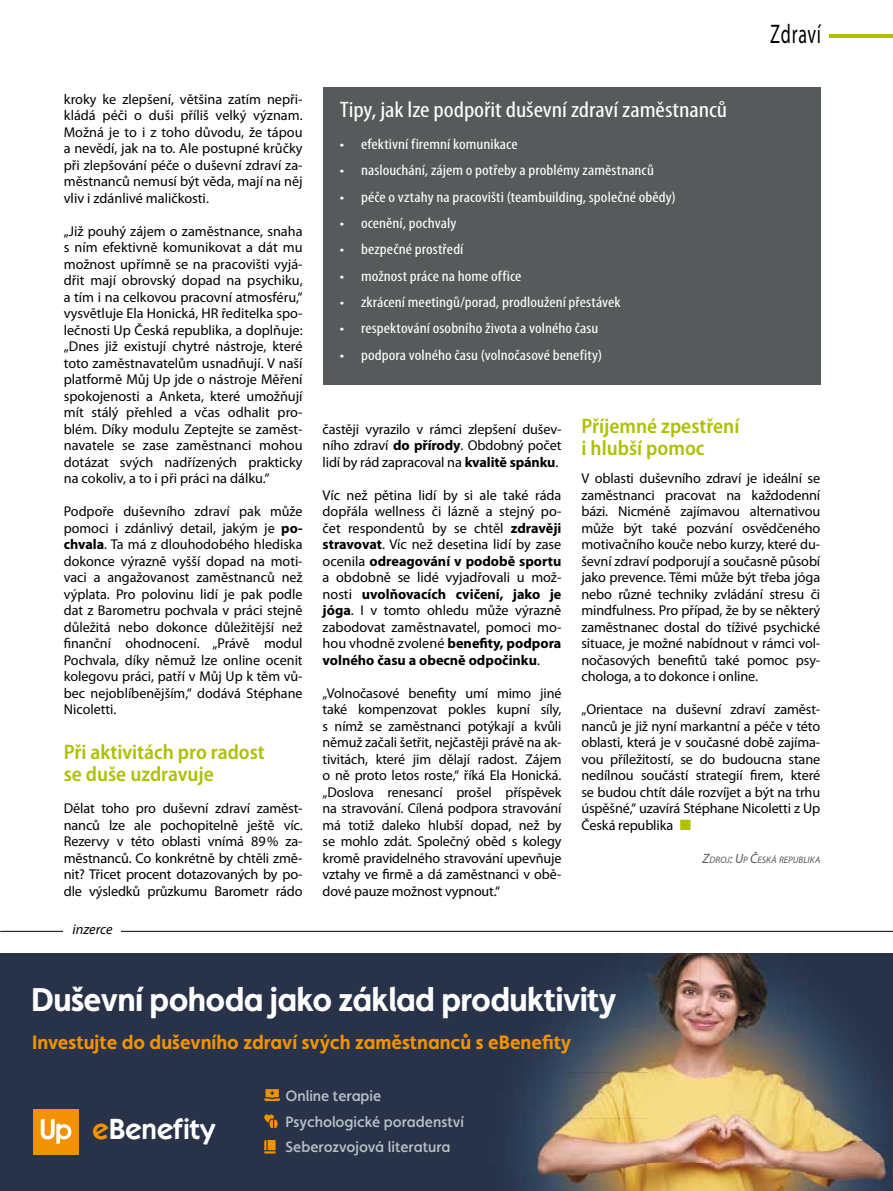
<style>
.page{position:relative;width:893px;height:1191px;background:#fff}
.page>*{position:absolute;margin:0;border:0;box-sizing:border-box;transform-origin:0 0}
.t1{font:700 33px "Faricy New";letter-spacing:-.02em;color:#fff}
.t2{font:600 30px "Kabel Itc TOT";letter-spacing:-.02em;color:#fff}
.t3{font:27px "Myriad Pro";letter-spacing:.04em;color:#000;scale:.67 1}
.t4{font:condensed 22.5px "Myriad Pro";letter-spacing:-.005em;color:#fff;scale:1.15 1}
.t5{font:600 semi-condensed 21px/22.5px "Myriad Pro";color:#aec000}
.t6{font:700 19.5px "Faricy New";color:#f39200}
.t7{font:condensed 15px "Myriad Pro";letter-spacing:.005em;color:#fff;scale:1.15 1}
.t8{font:500 15px/25.5px "Faricy New";color:#b9bfc6}
.t9{font:14.25px/16.5px "Myriad Pro";letter-spacing:-.01em;color:#000;text-align:justify}
.t10{font:italic 14.25px "Myriad Pro";letter-spacing:-.005em;color:#000}
.t11{font:italic 9.45px "Myriad Pro";letter-spacing:.005em;color:#575756}
.s1{font-weight:700}
.s2{font-size:13.5px}
.s3{color:#f39200}
</style>
<div class="page">
<hr style="left:0;top:931px;width:893px;height:1px;background:#000">
<div style="left:64px;top:918px;width:57px;height:21px;background:#fff"></div>
<div style="left:0;top:953px;width:893px;height:238px;background:#283349"></div>
<img style="left:619px;top:953px;width:159px;height:27px">
<img style="left:565px;top:980px;width:270px;height:46px">
<img style="left:534px;top:1026px;width:333px;height:46px">
<img style="left:517px;top:1072px;width:365px;height:46px">
<img style="left:517px;top:1118px;width:376px;height:73px">
<svg style="left:264px;top:1089px;width:16px;height:12px"></svg>
<svg style="left:264px;top:1114px;width:14px;height:14px"></svg>
<svg style="left:264px;top:1140px;width:12px;height:13px"></svg>
<div style="left:33px;top:1109px;width:45px;height:45px;background:#f39200"></div>
<svg style="left:41px;top:1118px;width:30px;height:26px"></svg>
<hr style="left:829px;top:34px;width:64px;height:3px;background:#aec000">
<div style="left:323px;top:87px;width:497px;height:297px;background:#565a5b"></div>
<h3 class="t3" style="left:770px;top:17px;width:77px">Zdraví</h3>
<p class="t9" style="left:64px;top:90px;width:240px">kroky ke zlepšení, většina zatím nepři&shy;kládá péči o duši příliš velký význam.<br>Možná je to i z toho důvodu, že tápou a nevědí, jak na to. Ale postupné krůčky při zlepšování péče o duševní zdraví za&shy;městnanců nemusí být věda, mají na něj vliv i zdánlivé maličkosti.</p>
<p class="t9" style="left:64px;top:222px;width:240px">„Již pouhý zájem o zaměstnance, snaha s ním efektivně komunikovat a dát mu možnost upřímně se na pracovišti vyjá&shy;dřit mají obrovský dopad na psychiku, a tím i na celkovou pracovní atmosféru,“ vysvětluje Ela Honická, HR ředitelka spo&shy;lečnosti Up Česká republika, a doplňuje: „Dnes již existují chytré nástroje, které toto zaměstnavatelům usnadňují. V naší platformě Můj Up jde o nástroje Měření spokojenosti a Anketa, které umožňují mít stálý přehled a včas odhalit pro&shy;blém. Díky modulu Zeptejte se zaměst&shy;navatele se zase zaměstnanci mohou dotázat svých nadřízených prakticky na cokoliv, a to i při práci na dálku.“</p>
<p class="t9" style="left:64px;top:503px;width:240px">Podpoře duševního zdraví pak může pomoci i zdánlivý detail, jakým je <span class="s1">po&shy;chvala</span>. Ta má z dlouhodobého hlediska dokonce výrazně vyšší dopad na moti&shy;vaci a angažovanost zaměstnanců než výplata. Pro polovinu lidí je pak podle dat z Barometru pochvala v práci stejně důležitá nebo dokonce důležitější než finanční ohodnocení. „Právě modul Pochvala, díky němuž lze online ocenit kolegovu práci, patří v Můj Up k těm vů&shy;bec nejoblíbenějším,“ dodává Stéphane Nicoletti.</p>
<h3 class="t5" style="left:64px;top:740px;width:203px">Při aktivitách pro radost se duše uzdravuje</h3>
<p class="t9" style="left:64px;top:800px;width:240px">Dělat toho pro duševní zdraví zaměst&shy;nanců lze ale pochopitelně ještě víc.<br>Rezervy v této oblasti vnímá 89% za&shy;městnanců. Co konkrétně by chtěli změ&shy;nit? Třicet procent dotazovaných by po&shy;dle výsledků průzkumu Barometr rádo</p>
<p class="t10" style="left:72px;top:920px;width:41px">inzerce</p>
<h3 class="t4" style="left:340px;top:96px;width:338px">Tipy, jak lze podpořit duševní zdraví zaměstnanců</h3>
<p class="t7" style="left:340px;top:135px;width:156px">• efektivní firemní komunikace</p>
<p class="t7" style="left:340px;top:161px;width:275px">• naslouchání, zájem o potřeby a problémy zaměstnanců</p>
<p class="t7" style="left:340px;top:187px;width:294px">• péče o vztahy na pracovišti (teambuilding, společné obědy)</p>
<p class="t7" style="left:340px;top:214px;width:103px">• ocenění, pochvaly</p>
<p class="t7" style="left:340px;top:240px;width:109px">• bezpečné prostředí</p>
<p class="t7" style="left:340px;top:266px;width:160px">• možnost práce na home office</p>
<p class="t7" style="left:340px;top:293px;width:246px">• zkrácení meetingů/porad, prodloužení přestávek</p>
<p class="t7" style="left:340px;top:319px;width:226px">• respektování osobního života a volného času</p>
<p class="t7" style="left:340px;top:345px;width:230px">• podpora volného času (volnočasové benefity)</p>
<p class="t9" style="left:323px;top:420px;width:240px">častěji vyrazilo v rámci zlepšení dušev&shy;ního zdraví <span class="s1">do přírody</span>. Obdobný počet lidí by rád zapracoval na <span class="s1">kvalitě spánku</span>.</p>
<p class="t9" style="left:323px;top:486px;width:240px">Víc než pětina lidí by si ale také ráda dopřála wellness či lázně a stejný po&shy;čet respondentů by se chtěl <span class="s1">zdravěji stravovat</span>. Víc než desetina lidí by zase ocenila <span class="s1">odreagování v podobě sportu </span>a obdobně se lidé vyjadřovali u mož&shy;nosti <span class="s1">uvolňovacích cvičení, jako je jóga</span>. I v tomto ohledu může výrazně zabodovat zaměstnavatel, pomoci mo&shy;hou vhodně zvolené <span class="s1">benefity, podpora volného času a obecně odpočinku</span>.</p>
<p class="t9" style="left:323px;top:684px;width:240px">„Volnočasové benefity umí mimo jiné také kompenzovat pokles kupní síly, s nímž se zaměstnanci potýkají a kvůli němuž začali šetřit, nejčastěji právě na ak&shy;tivitách, které jim dělají radost. Zájem o ně proto letos roste,“ říká Ela Honická. „Doslova renesancí prošel příspěvek na stravování. Cílená podpora stravování má totiž daleko hlubší dopad, než by se mohlo zdát. Společný oběd s kolegy kromě pravidelného stravování upevňuje vztahy ve firmě a dá zaměstnanci v obě&shy;dové pauze možnost vypnout.“</p>
<h3 class="t5" style="left:581px;top:414px;width:159px">Příjemné zpestření i hlubší pomoc</h3>
<p class="t9" style="left:581px;top:470px;width:240px">V oblasti duševního zdraví je ideální se zaměstnanci pracovat na každodenní bázi. Nicméně zajímavou alternativou může být také pozvání osvědčeného motivačního kouče nebo kurzy, které du&shy;ševní zdraví podporují a současně působí jako prevence. Těmi může být třeba jóga nebo různé techniky zvládání stresu či mindfulness. Pro případ, že by se některý zaměstnanec dostal do tíživé psychické situace, je možné nabídnout v rámci vol&shy;nočasových benefitů také pomoc psy&shy;chologa, a to dokonce i online.</p>
<p class="t9" style="left:581px;top:701px;width:240px">„Orientace na duševní zdraví zaměst&shy;nanců je již nyní markantní a péče v této oblasti, která je v současné době zajíma&shy;vou příležitostí, se do budoucna stane nedílnou součástí strategií firem, které se budou chtít dále rozvíjet a být na trhu úspěšné,“ uzavírá Stéphane Nicoletti z Up Česká republika</p>
<p class="t11" style="left:703px;top:853px;width:119px"><span class="s2">Z</span>DROJ<span class="s2">: U</span>P <span class="s2">Č</span>ESKÁ REPUB LIKA</p>
<h1 class="t1" style="left:31px;top:979px;width:587px">Duševní pohoda jako základ produktivity</h1>
<h3 class="t6" style="left:32px;top:1030px;width:541px">Investujte do duševního zdraví svých zaměstnanců s eBenefity</h3>
<h2 class="t2" style="left:92px;top:1111px;width:125px"><span class="s3">e</span>Benefity</h2>
<p class="t8" style="left:285px;top:1083px;width:180px">Online terapie<br>Psychologické poradenství<br>Seberozvojová literatura</p>
</div>
